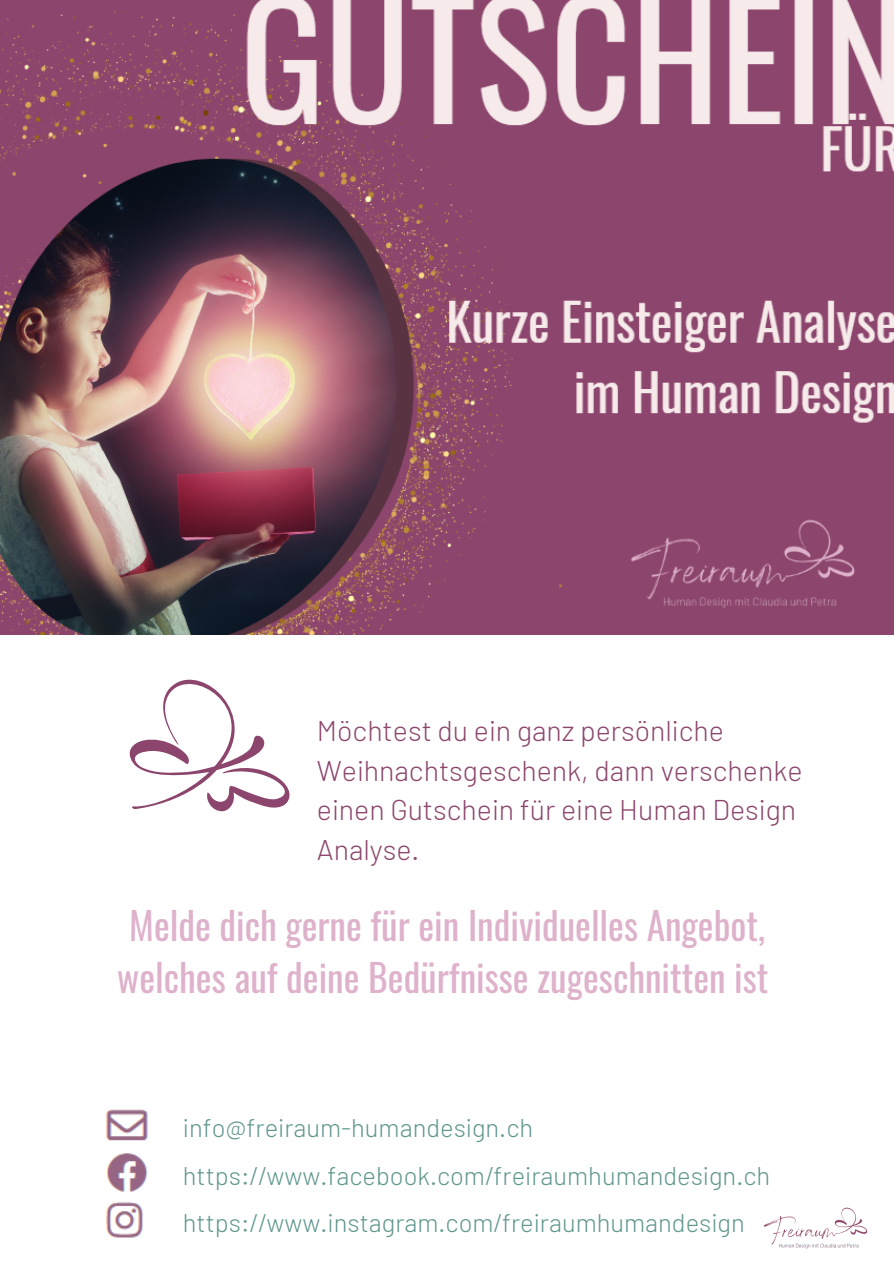
<style>
.page{position:relative;width:894px;height:1264px;background:#fff}
.page>*{position:absolute;margin:0;border:0;box-sizing:border-box;transform-origin:0 0}
.t1{font:37.5px/51.8px "Oswald";color:#dfb2cc;text-align:center}
.t2{font:300 28.5px/39.5px "Barlow";color:#8c466d}
.t3{font:300 25.5px/47.2px "Barlow";color:#5f968e}
</style>
<div class="page">
<img style="left:106px;top:1109px;width:42px;height:129px">
<img style="left:764px;top:1207px;width:104px;height:42px">
<svg style="left:129px;top:679px;width:161px;height:133px"></svg>
<img style="left:0;top:0;width:893px;height:634px">
<p class="t2" style="left:317px;top:710px;width:487px">Möchtest du ein ganz persönliche<br>Weihnachtsgeschenk, dann verschenke einen Gutschein für eine Human Design<br>Analyse.</p>
<h1 class="t1" style="left:117px;top:898px;width:652px">Melde dich gerne für ein Individuelles Angebot, welches auf deine Bedürfnisse zugeschnitten ist</h1>
<p class="t3" style="left:183px;top:1103px;width:588px">info@freiraum-humandesign.ch https://www.facebook.com/freiraumhumandesign.ch https://www.instagram.com/freiraumhumandesign</p>
</div>
